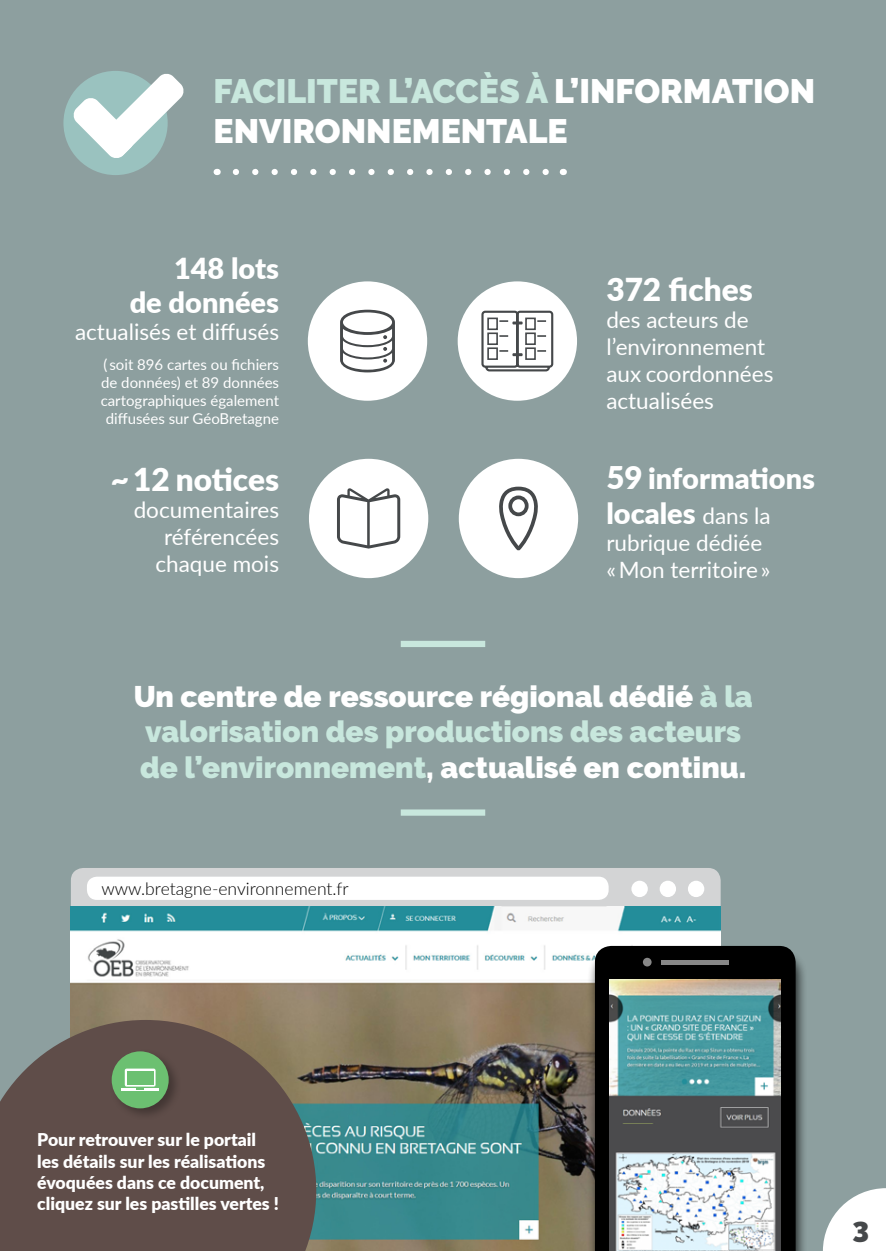
<style>
.page{position:relative;width:886px;height:1251px;background:#8d9f9f}
.page>*{position:absolute;margin:0;border:0;box-sizing:border-box;transform-origin:0 0}
.t1{font:900 33.75px/40.5px "Raleway";color:#fff}
.t2{font:900 31.62px "Lato";color:#fff}
.t3{font:900 29.75px/35.6px "Raleway";color:#c8e7dd}
.t4{font:900 29px/34.8px "Lato";color:#fff}
.t5{font:900 28.5px "Raleway";color:#45484a}
.t6{font:22.5px/27px "Lato";color:#fff}
.t7{font:900 17.62px/21.1px "Lato";color:#fff}
.t8{font:300 17.5px "Lato";color:#000}
.t9{font:15px/18px "Lato";color:#fff;text-align:center}
.s1{color:#c8e7dd}
.s2{font-size:31.25px}
.s3{font-weight:400;font-size:22.5px}
.s4{color:#fff}
</style>
<div class="page">
<div style="left:71px;top:868px;width:650px;height:354px;background:#d3d4d5;border-radius:12px"></div>
<div style="left:688px;top:881px;width:16px;height:16px;background:#fff;border-radius:50%"></div>
<div style="left:660px;top:881px;width:16px;height:16px;background:#fff;border-radius:50%"></div>
<div style="left:631px;top:881px;width:17px;height:16px;background:#fff;border-radius:50%"></div>
<div style="left:87px;top:877px;width:522px;height:23px;background:#fff;border-radius:10px"></div>
<img style="left:71px;top:907px;width:650px;height:344px">
<div style="left:587px;top:949px;width:220px;height:302px;background:#000;opacity:.75"></div>
<div style="left:595px;top:946px;width:200px;height:305px;background:#000"></div>
<svg style="left:661px;top:960px;width:68px;height:4px"></svg>
<img style="left:610px;top:980px;width:171px;height:271px">
<div style="left:643px;top:958px;width:8px;height:8px;background:#878787;border-radius:50%"></div>
<div style="left:309px;top:459px;width:119px;height:119px;background:#fff;border-radius:50%"></div>
<svg style="left:337px;top:488px;width:63px;height:61px"></svg>
<div style="left:459px;top:459px;width:119px;height:119px;background:#fff;border-radius:50%"></div>
<div style="left:458px;top:281px;width:119px;height:120px;background:#fff;border-radius:50%"></div>
<svg style="left:481px;top:310px;width:73px;height:62px"></svg>
<div style="left:308px;top:281px;width:119px;height:120px;background:#fff;border-radius:50%"></div>
<svg style="left:340px;top:310px;width:55px;height:62px"></svg>
<svg style="left:0;top:1020px;width:316px;height:231px;background:#64554f"></svg>
<div style="left:109px;top:1049px;width:73px;height:72px;background:#000;opacity:.3"></div>
<div style="left:112px;top:1051px;width:57px;height:57px;background:#6cc071;border-radius:50%"></div>
<svg style="left:125px;top:1068px;width:31px;height:18px"></svg>
<div style="left:127px;top:1071px;width:26px;height:13px;background:#6cc071"></div>
<svg style="left:122px;top:1088px;width:37px;height:3px"></svg>
<svg style="left:499px;top:486px;width:39px;height:65px"></svg>
<div style="left:63px;top:71px;width:105px;height:104px;background:#9ac2bf;border-radius:50%"></div>
<svg style="left:73px;top:73px;width:111px;height:86px"></svg>
<svg style="left:236px;top:169px;width:313px;height:6px"></svg>
<svg style="left:823px;top:1188px;width:63px;height:63px"></svg>
<div style="left:401px;top:641px;width:84px;height:6px;background:#c8e7dd"></div>
<div style="left:401px;top:809px;width:84px;height:7px;background:#c8e7dd"></div>
<h1 class="t1" style="left:213px;top:71px;width:603px"><span class="s1">Faciliter l’accès à</span> l’information environnementale</h1>
<p class="t4" style="left:130px;top:249px;width:151px;text-align:right">148 lots<br>de données</p>
<p class="t6" style="left:75px;top:318px;width:206px">actualisés et diffusés</p>
<p class="t9" style="left:101px;top:355px;width:180px">( soit 896 cartes ou fichiers de données) et 89 données cartographiques également diffusées sur GéoBretagne</p>
<h2 class="t2" style="left:111px;top:456px;width:170px">~ 12 notices</h2>
<p class="t6" style="left:134px;top:496px;width:147px;text-align:right">documentaires référencées chaque mois</p>
<h2 class="t2" style="left:606px;top:266px;width:148px">372 fiches</h2>
<p class="t6" style="left:606px;top:306px;width:169px">des acteurs de l’environnement aux coordonnées actualisées</p>
<p class="t4" style="left:606px;top:460px;width:210px"><span class="s2">59</span> informations locales <span class="s3">dans la</span></p>
<p class="t6" style="left:606px;top:528px;width:165px">rubrique dédiée « Mon territoire »</p>
<h3 class="t3" style="left:134px;top:678px;width:620px"><span class="s4">Un centre de ressource régional dédié</span> à la valorisation des productions des acteurs de l’environnement<span class="s4">, actualisé en continu.</span></h3>
<p class="t8" style="left:101px;top:876px;width:249px">www.bretagne-environnement.fr</p>
<p class="t7" style="left:37px;top:1129px;width:243px">Pour retrouver sur le portail les détails sur les réalisations évoquées dans ce document, cliquez sur les pastilles vertes !</p>
<p class="t5" style="left:852px;top:1211px;width:18px">3</p>
</div>
